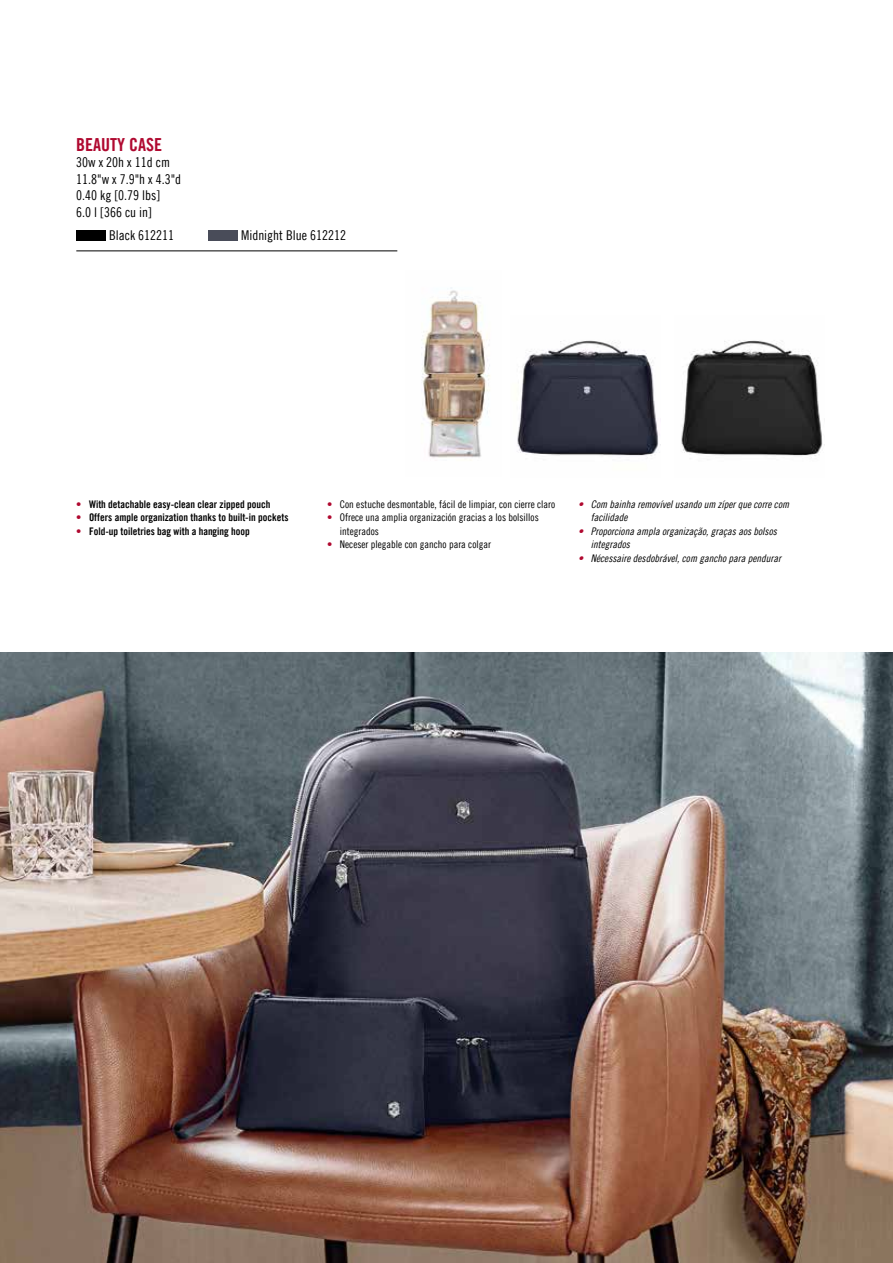
<style>
.page{position:relative;width:893px;height:1263px;background:#fff}
.page>*{position:absolute;margin:0;border:0;box-sizing:border-box;transform-origin:0 0}
.t1{font:18px "Trade Gothic LT Com Bd Cn 20";color:#b00930}
.t2{font:13.5px/16.5px "Trade Gothic LT Com Cn 18";color:#000}
.t3{font:10.5px/13.5px "Trade Gothic LT Com Cn 18 Obl";color:#000}
.t4{font:10.5px/13.5px "Trade Gothic LT Com Cn 18";color:#000}
.t5{font:10.5px "Trade Gothic LT Com Bd Cn 20";color:#000}
.s1{color:#b00930}
</style>
<div class="page">
<img style="left:681px;top:340px;width:142px;height:116px">
<img style="left:517px;top:340px;width:143px;height:116px">
<img style="left:421px;top:287px;width:69px;height:171px">
<hr style="left:76px;top:250px;width:321px;height:1px;background:#000">
<div style="left:76px;top:230px;width:30px;height:10px;background:#000"></div>
<div style="left:208px;top:230px;width:30px;height:10px;background:#494c59"></div>
<img style="left:0;top:653px;width:893px;height:610px">
<h1 class="t1" style="left:76px;top:134px;width:87px">BEAUTY CASE</h1>
<p class="t2" style="left:76px;top:154px;width:106px">30w x 20h x 11d cm<br>11.8"w x 7.9"h x 4.3"d<br>0.40 kg [0.79 lbs]<br>6.0 l [366 cu in]</p>
<p class="t2" style="left:109px;top:227px;width:67px">Black 612211</p>
<p class="t2" style="left:241px;top:227px;width:106px">Midnight Blue 612212</p>
<p class="t5" style="left:76px;top:497px;width:196px"><span class="s1">•</span> With detachable easy-clean clear zipped pouch</p>
<p class="t5" style="left:76px;top:511px;width:214px"><span class="s1">•</span> Offers ample organization thanks to built-in pockets</p>
<p class="t5" style="left:76px;top:524px;width:175px"><span class="s1">•</span> Fold-up toiletries bag with a hanging hoop</p>
<p class="t4" style="left:327px;top:497px;width:229px"><span class="s1">•</span> Con estuche desmontable, fácil de limpiar, con cierre claro</p>
<p class="t4" style="left:340px;top:510px;width:200px;text-indent:-13px"><span class="s1">•</span> Ofrece una amplia organización gracias a los bolsillos integrados</p>
<p class="t4" style="left:327px;top:537px;width:165px"><span class="s1">•</span> Neceser plegable con gancho para colgar</p>
<p class="t3" style="left:591px;top:497px;width:200px;text-indent:-13px"><span class="s1">•</span> Com bainha removível usando um zíper que corre com facilidade</p>
<p class="t3" style="left:591px;top:524px;width:188px;text-indent:-13px"><span class="s1">•</span> Proporciona ampla organização, graças aos bolsos integrados</p>
<p class="t3" style="left:578px;top:551px;width:204px"><span class="s1">•</span> Nécessaire desdobrável, com gancho para pendurar</p>
</div>
